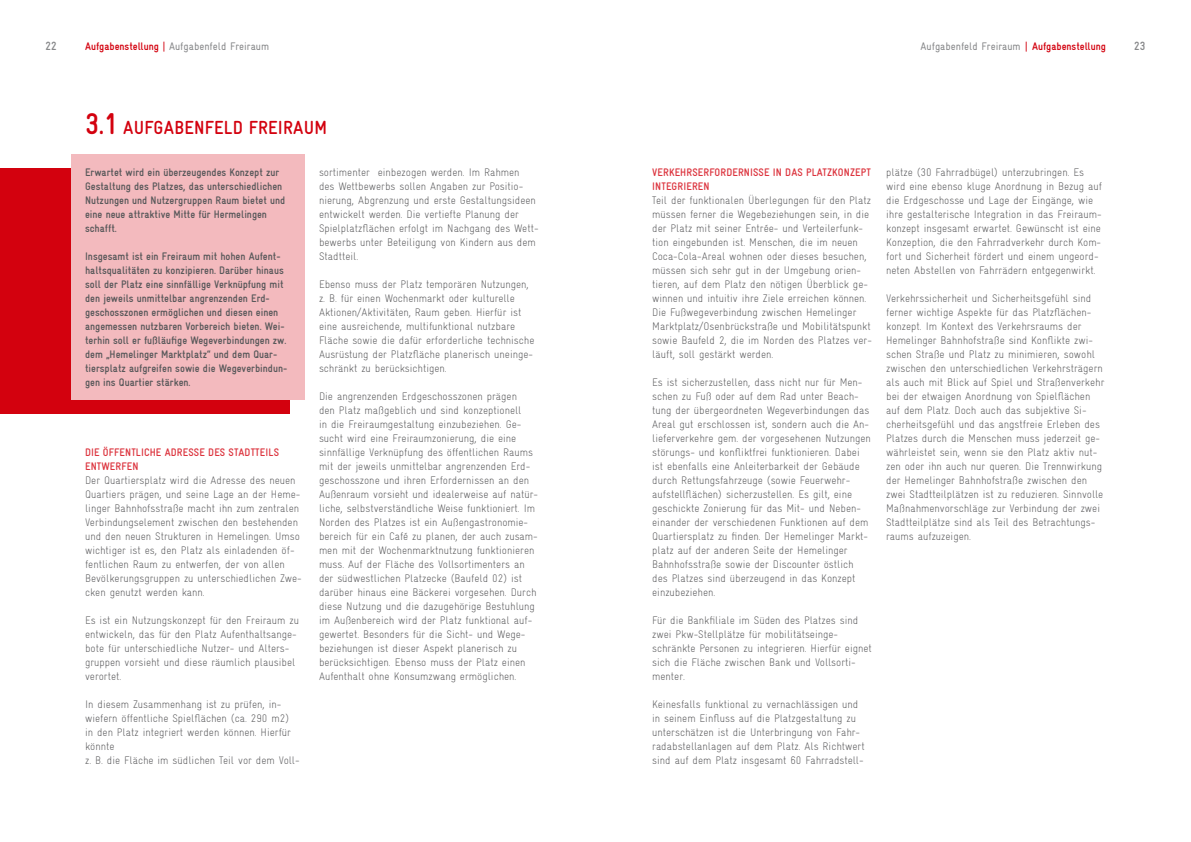
<style>
.page{position:relative;width:1191px;height:842px;background:#fff}
.page>*{position:absolute;margin:0;border:0;box-sizing:border-box;transform-origin:0 0}
.t1{font:700 19px "Gravur Condensed";letter-spacing:.01em;color:#d3010e}
.t2{font:700 12px "Gravur Condensed";color:#87888a}
.t3{font:300 11px/14px "Gravur Condensed";color:#58585a}
.t4{font:700 11px/14px "Gravur Condensed";color:#58585a}
.t5{font:700 11px/14px "Gravur Condensed";letter-spacing:.01em;color:#dc343e}
.t6{font:11px "Gravur Condensed";color:#87888a}
.s1{font-weight:700;color:#d3010e}
.s2{color:#d3010e}
.s3{font-size:30px}
</style>
<div class="page">
<div style="left:0;top:169px;width:289px;height:245px;background:#d3010e"></div>
<div style="left:71px;top:155px;width:234px;height:245px;background:#f3babe"></div>
<p class="t2" style="left:46px;top:39px;width:13px">22</p>
<p class="t6" style="left:85px;top:40px;width:186px"><span class="s1">Aufgabenstellung</span> <span class="s2">|</span> Aufgabenfeld Freiraum</p>
<p class="t6" style="left:920px;top:40px;width:187px">Aufgabenfeld Freiraum <span class="s2">|</span> <span class="s1">Aufgabenstellung</span></p>
<p class="t2" style="left:1134px;top:39px;width:13px">23</p>
<h1 class="t1" style="left:85px;top:117px;width:244px"><span class="s3">3.1</span> AUFGABENFELD FREIRAUM</h1>
<p class="t4" style="left:85px;top:165px;width:202px">Erwartet wird ein überzeugendes Konzept zur Gestaltung des Platzes, das unterschiedlichen Nutzungen und Nutzergruppen Raum bietet und eine neue attraktive Mitte für Hermelingen schafft.</p>
<p class="t4" style="left:85px;top:249px;width:204px">Insgesamt ist ein Freiraum mit hohen Aufent&shy;haltsqualitäten zu konzipieren. Darüber hinaus soll der Platz eine sinnfällige Verknüpfung mit den jeweils unmittelbar angrenzenden Erd&shy;geschosszonen ermöglichen und diesen einen angemessen nutzbaren Vorbereich bieten. Wei&shy;terhin soll er fußläufige Wegeverbindungen zw. dem „Hemelinger Marktplatz“ und dem Quar&shy;tiersplatz aufgreifen sowie die Wegeverbindun&shy;gen ins Quartier stärken.</p>
<p class="t5" style="left:85px;top:445px;width:195px">DIE ÖFFENTLICHE ADRESSE DES STADTTEILS<br>ENTWERFEN</p>
<p class="t3" style="left:85px;top:473px;width:218px">Der Quartiersplatz wird die Adresse des neuen Quartiers prägen, und seine Lage an der Heme&shy;linger Bahnhofsstraße macht ihn zum zentralen Verbindungselement zwischen den bestehenden und den neuen Strukturen in Hemelingen. Umso wichtiger ist es, den Platz als einladenden öf&shy;fentlichen Raum zu entwerfen, der von allen Bevölkerungsgruppen zu unterschiedlichen Zwe&shy;cken genutzt werden kann.</p>
<p class="t3" style="left:85px;top:613px;width:216px">Es ist ein Nutzungskonzept für den Freiraum zu entwickeln, das für den Platz Aufenthaltsange&shy;bote für unterschiedliche Nutzer- und Alters&shy;gruppen vorsieht und diese räumlich plausibel verortet.</p>
<p class="t3" style="left:85px;top:697px;width:216px">In diesem Zusammenhang ist zu prüfen, in&shy;wiefern öffentliche Spielflächen (ca. 290 m2) in den Platz integriert werden können. Hierfür könnte<br>z. B. die Fläche im südlichen Teil vor dem Voll-</p>
<p class="t3" style="left:319px;top:165px;width:221px">sortimenter einbezogen werden. Im Rahmen<br>des Wettbewerbs sollen Angaben zur Positio&shy;nierung, Abgrenzung und erste Gestaltungsideen entwickelt werden. Die vertiefte Planung der Spielplatzflächen erfolgt im Nachgang des Wett&shy;bewerbs unter Beteiligung von Kindern aus dem Stadtteil.</p>
<p class="t3" style="left:319px;top:277px;width:217px">Ebenso muss der Platz temporären Nutzungen, z. B. für einen Wochenmarkt oder kulturelle Aktionen/Aktivitäten, Raum geben. Hierfür ist eine ausreichende, multifunktional nutzbare Fläche sowie die dafür erforderliche technische Ausrüstung der Platzfläche planerisch uneinge&shy;schränkt zu berücksichtigen.</p>
<p class="t3" style="left:319px;top:389px;width:221px">Die angrenzenden Erdgeschosszonen prägen<br>den Platz maßgeblich und sind konzeptionell<br>in die Freiraumgestaltung einzubeziehen. Ge&shy;sucht wird eine Freiraumzonierung, die eine sinnfällige Verknüpfung des öffentlichen Raums mit der jeweils unmittelbar angrenzenden Erd&shy;geschosszone und ihren Erfordernissen an den Außenraum vorsieht und idealerweise auf natür&shy;liche, selbstverständliche Weise funktioniert. Im Norden des Platzes ist ein Außengastronomie&shy;bereich für ein Café zu planen, der auch zusam&shy;men mit der Wochenmarktnutzung funktionieren muss. Auf der Fläche des Vollsortimenters an der südwestlichen Platzecke (Baufeld 02) ist darüber hinaus eine Bäckerei vorgesehen. Durch diese Nutzung und die dazugehörige Bestuhlung im Außenbereich wird der Platz funktional auf&shy;gewertet. Besonders für die Sicht- und Wege&shy;beziehungen ist dieser Aspekt planerisch zu berücksichtigen. Ebenso muss der Platz einen Aufenthalt ohne Konsumzwang ermöglichen.</p>
<p class="t5" style="left:652px;top:165px;width:220px">VERKEHRSERFORDERNISSE IN DAS PLATZKONZEPT<br>INTEGRIEREN</p>
<p class="t3" style="left:652px;top:193px;width:221px">Teil der funktionalen Überlegungen für den Platz müssen ferner die Wegebeziehungen sein, in die der Platz mit seiner Entrée- und Verteilerfunk&shy;tion eingebunden ist. Menschen, die im neuen Coca-Cola-Areal wohnen oder dieses besuchen, müssen sich sehr gut in der Umgebung orien&shy;tieren, auf dem Platz den nötigen Überblick ge&shy;winnen und intuitiv ihre Ziele erreichen können.<br>Die Fußwegeverbindung zwischen Hemelinger Marktplatz/Osenbrückstraße und Mobilitätspunkt sowie Baufeld 2, die im Norden des Platzes ver&shy;läuft, soll gestärkt werden.</p>
<p class="t3" style="left:652px;top:375px;width:220px">Es ist sicherzustellen, dass nicht nur für Men&shy;schen zu Fuß oder auf dem Rad unter Beach&shy;tung der übergeordneten Wegeverbindungen das Areal gut erschlossen ist, sondern auch die An&shy;lieferverkehre gem. der vorgesehenen Nutzungen störungs- und konfliktfrei funktionieren. Dabei ist ebenfalls eine Anleiterbarkeit der Gebäude durch Rettungsfahrzeuge (sowie Feuerwehr&shy;aufstellflächen) sicherzustellen. Es gilt, eine geschickte Zonierung für das Mit- und Neben&shy;einander der verschiedenen Funktionen auf dem Quartiersplatz zu finden. Der Hemelinger Markt&shy;platz auf der anderen Seite der Hemelinger Bahnhofsstraße sowie der Discounter östlich des Platzes sind überzeugend in das Konzept einzubeziehen.</p>
<p class="t3" style="left:652px;top:613px;width:221px">Für die Bankfiliale im Süden des Platzes sind zwei Pkw-Stellplätze für mobilitätseinge&shy;schränkte Personen zu integrieren. Hierfür eignet sich die Fläche zwischen Bank und Vollsorti&shy;menter.</p>
<p class="t3" style="left:652px;top:697px;width:214px">Keinesfalls funktional zu vernachlässigen und in seinem Einfluss auf die Platzgestaltung zu unterschätzen ist die Unterbringung von Fahr&shy;radabstellanlagen auf dem Platz. Als Richtwert sind auf dem Platz insgesamt 60 Fahrradstell-</p>
<p class="t3" style="left:886px;top:165px;width:217px">plätze (30 Fahrradbügel) unterzubringen. Es wird eine ebenso kluge Anordnung in Bezug auf die Erdgeschosse und Lage der Eingänge, wie ihre gestalterische Integration in das Freiraum&shy;konzept insgesamt erwartet. Gewünscht ist eine Konzeption, die den Fahrradverkehr durch Kom&shy;fort und Sicherheit fördert und einem ungeord&shy;neten Abstellen von Fahrrädern entgegenwirkt.</p>
<p class="t3" style="left:886px;top:291px;width:220px">Verkehrssicherheit und Sicherheitsgefühl sind ferner wichtige Aspekte für das Platzflächen&shy;konzept. Im Kontext des Verkehrsraums der Hemelinger Bahnhofstraße sind Konflikte zwi&shy;schen Straße und Platz zu minimieren, sowohl zwischen den unterschiedlichen Verkehrsträgern als auch mit Blick auf Spiel und Straßenverkehr bei der etwaigen Anordnung von Spielflächen auf dem Platz. Doch auch das subjektive Si&shy;cherheitsgefühl und das angstfreie Erleben des Platzes durch die Menschen muss jederzeit ge&shy;währleistet sein, wenn sie den Platz aktiv nut&shy;zen oder ihn auch nur queren. Die Trennwirkung der Hemelinger Bahnhofstraße zwischen den zwei Stadtteilplätzen ist zu reduzieren. Sinnvolle Maßnahmenvorschläge zur Verbindung der zwei Stadtteilplätze sind als Teil des Betrachtungs&shy;raums aufzuzeigen.</p>
</div>
